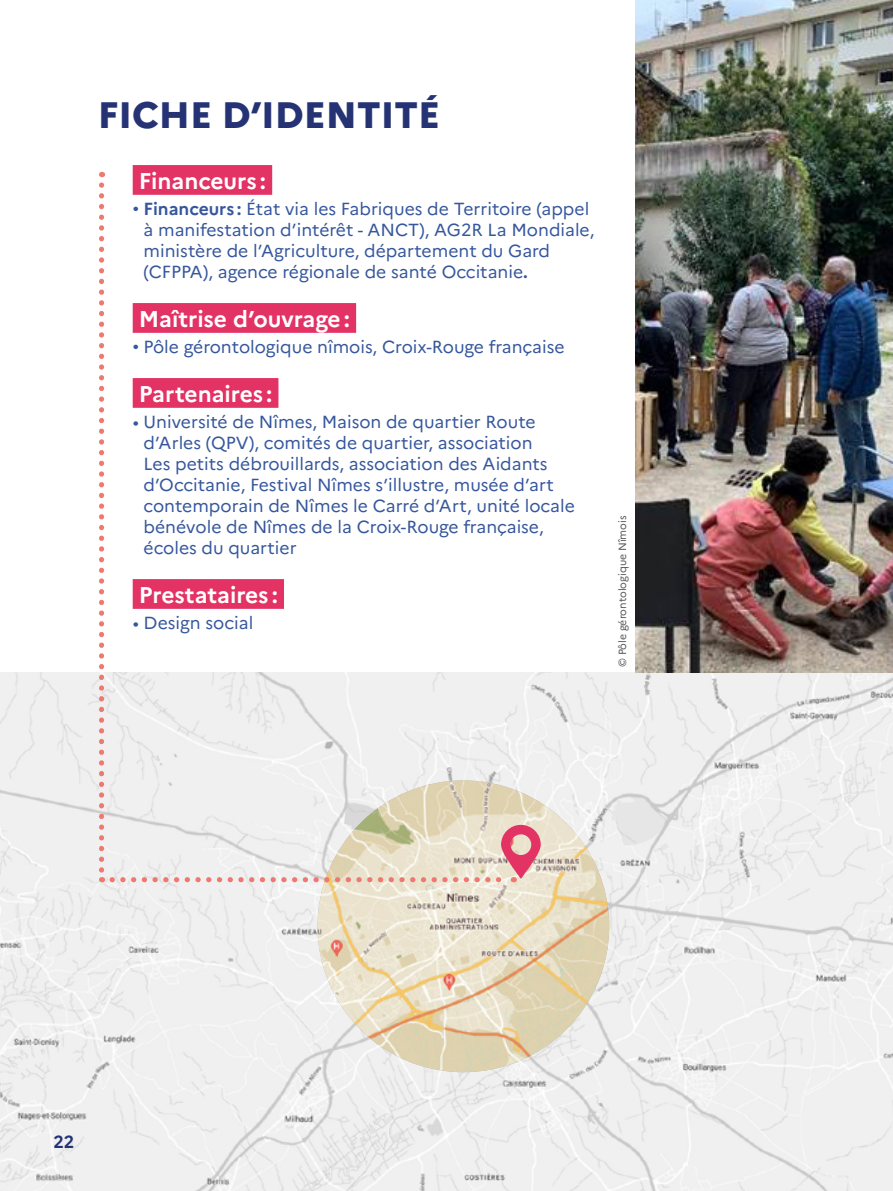
<style>
.page{position:relative;width:893px;height:1191px;background:#fff}
.page>*{position:absolute;margin:0;border:0;box-sizing:border-box;transform-origin:0 0}
.t1{font:800 36.75px "Marianne";color:#253375}
.t2{font:700 22.75px "Marianne";color:#fff}
.t3{font:17.5px/21px "Marianne";color:#36579d}
.t4{font:700 17.5px "Marianne";color:#253375}
.t5{font:10.5px "Marianne";color:#565656}
.s1{font-weight:700}
</style>
<div class="page">
<img style="left:0;top:672px;width:893px;height:519px">
<img style="left:317px;top:780px;width:292px;height:292px;border-radius:146px">
<img style="left:635px;top:0;width:258px;height:672px">
<div style="left:133px;top:165px;width:139px;height:30px;background:#e33264"></div>
<div style="left:133px;top:303px;width:223px;height:30px;background:#e33264"></div>
<div style="left:133px;top:378px;width:145px;height:30px;background:#e33264"></div>
<div style="left:133px;top:579px;width:151px;height:30px;background:#e33264"></div>
<svg style="left:99px;top:185px;width:5px;height:697px"></svg>
<svg style="left:112px;top:825px;width:429px;height:57px"></svg>
<h1 class="t1" style="left:98px;top:86px;width:344px">FICHE D’IDENTITÉ</h1>
<h2 class="t2" style="left:139px;top:163px;width:129px">Financeurs :</h2>
<p class="t3" style="left:144px;top:196px;width:452px;text-indent:-11px">• <span class="s1">Financeurs :</span> État via les Fabriques de Territoire (appel à manifestation d’intérêt - ANCT), AG2R La Mondiale, ministère de l’Agriculture, département du Gard (CFPPA), agence régionale de santé Occitanie<span class="s1">.</span></p>
<h2 class="t2" style="left:139px;top:301px;width:213px">Maîtrise d’ouvrage :</h2>
<p class="t3" style="left:133px;top:334px;width:433px">• Pôle gérontologique nîmois, Croix-Rouge française</p>
<h2 class="t2" style="left:139px;top:376px;width:135px">Partenaires :</h2>
<p class="t3" style="left:144px;top:409px;width:433px;text-indent:-11px">• Université de Nîmes, Maison de quartier Route d’Arles (QPV), comités de quartier, association<br>Les petits débrouillards, association des Aidants d’Occitanie, Festival Nîmes s’illustre, musée d’art contemporain de Nîmes le Carré d’Art, unité locale bénévole de Nîmes de la Croix-Rouge française, écoles du quartier</p>
<h2 class="t2" style="left:139px;top:577px;width:141px">Prestataires :</h2>
<p class="t3" style="left:133px;top:610px;width:122px">• Design social</p>
<p class="t5" style="left:614px;top:667px;width:153px;rotate:-90deg">© Pôle gérontologique Nîmois</p>
<p class="t4" style="left:54px;top:1127px;width:22px">22</p>
</div>
